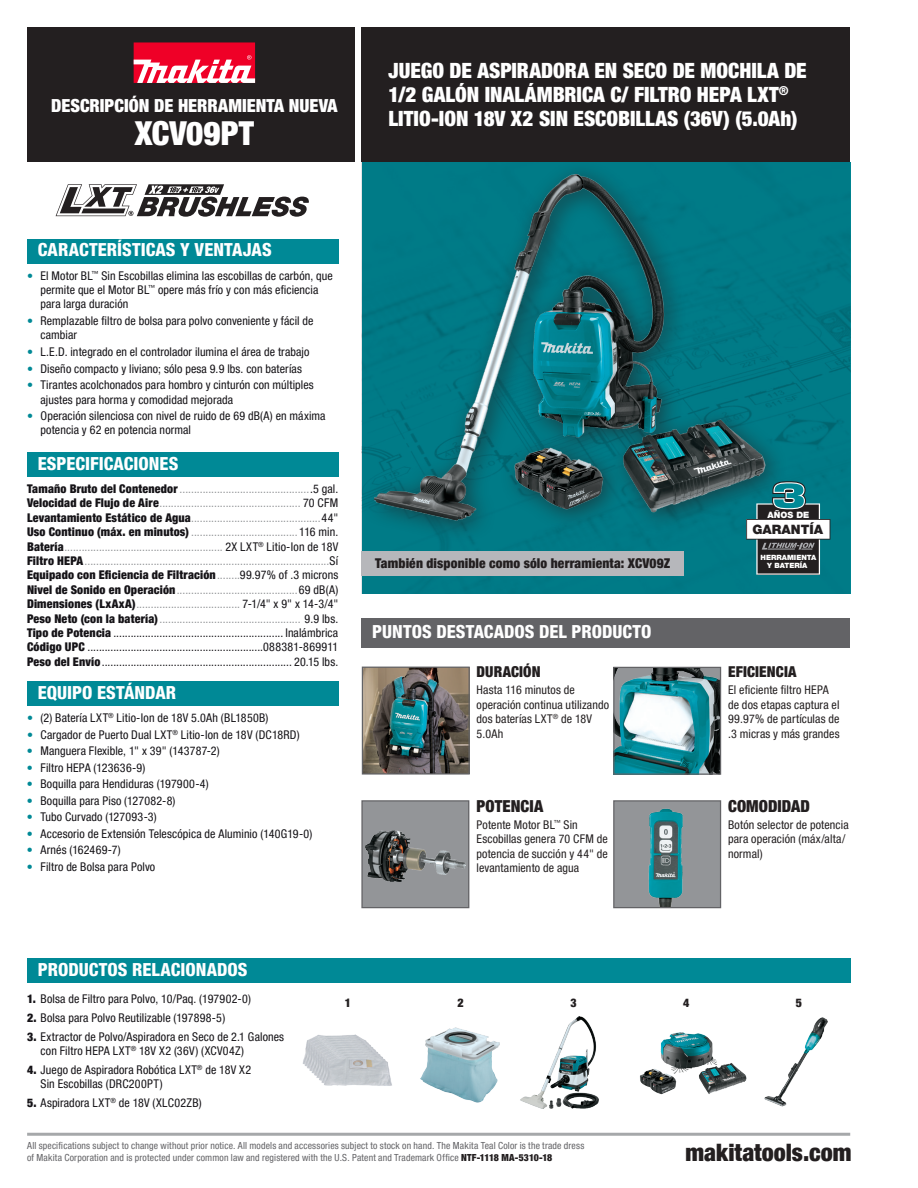
<style>
.page{position:relative;width:918px;height:1188px;background:#fff}
.page>*{position:absolute;margin:0;border:0;box-sizing:border-box;transform-origin:0 0}
.t1{font:900 condensed 33px "Helvetica Neue LT Pro";color:#fff}
.t2{font:900 condensed 24px "Helvetica Neue LT Pro";color:#231f20}
.t3{font:900 condensed 21px/24px "Helvetica Neue LT Pro";color:#fff}
.t4{font:800 condensed 18px "Helvetica Neue LT Pro";color:#fff}
.t5{font:900 condensed 18px "Helvetica Neue LT Pro";color:#fff}
.t6{font:900 condensed 16.5px "Helvetica Neue LT Pro";letter-spacing:.005em;color:#231f20}
.t7{font:900 condensed 15px "Helvetica Neue LT Pro";letter-spacing:.005em;color:#231f20}
.t8{font:900 condensed 13.5px "Helvetica Neue LT Pro";letter-spacing:.01em;color:#231f20}
.t9{font:900 12.9px "Helvetica Neue";color:#231f20}
.t10{font:condensed 12px/14.4px "Helvetica Neue LT Pro";letter-spacing:.01em;color:#151317}
.t11{font:condensed 12px/14.4px "Helvetica Neue LT Pro";letter-spacing:.015em;color:#939598;text-align:justify}
.t12{font:condensed 12px/14.4px "Helvetica Neue LT Pro";letter-spacing:.01em;color:#231f20}
.t13{font:900 condensed 12px "Helvetica Neue LT Pro";color:#231f20}
.t14{font:condensed 9.75px/11.7px "Helvetica Neue LT Pro";letter-spacing:.015em;color:#636366}
.t15{font:900 8.7px "Helvetica Neue";color:#fff}
.t16{font:900 7.2px/7.8px "Helvetica Neue";color:#fff;text-align:center}
.s1{color:#008996}
.s2{font-weight:900;color:#151317}
.s3{color:#151317}
.s4{font-weight:900}
.s5{font-weight:900;color:#231f20}
</style>
<div class="page">
<div style="left:27px;top:27px;width:327px;height:135px;background:#231f20"></div>
<div style="left:361px;top:27px;width:489px;height:135px;background:#231f20"></div>
<div style="left:362px;top:162px;width:488px;height:432px;background:#007a87"></div>
<div style="left:134px;top:42px;width:121px;height:41px;background:#ef0027"></div>
<svg style="left:134px;top:55px;width:121px;height:28px"></svg>
<hr style="left:27px;top:1133px;width:823px;height:3px;background:#939598">
<svg style="left:56px;top:184px;width:253px;height:33px"></svg>
<svg style="left:756px;top:481px;width:74px;height:94px"></svg>
<div style="left:361px;top:159px;width:427px;height:384px;background:#231f20;opacity:.62"></div>
<img style="left:374px;top:175px;width:400px;height:366px">
<div style="left:362px;top:801px;width:107px;height:107px;background:#939598"></div>
<img style="left:365px;top:831px;width:101px;height:50px">
<div style="left:361px;top:800px;width:108px;height:108px;border:1px solid #636366"></div>
<img style="left:616px;top:802px;width:103px;height:104px">
<div style="left:613px;top:800px;width:108px;height:108px;border:1px solid #636366"></div>
<img style="left:302px;top:1034px;width:90px;height:52px">
<img style="left:520px;top:1017px;width:79px;height:91px">
<img style="left:420px;top:1027px;width:80px;height:76px">
<img style="left:640px;top:1032px;width:107px;height:63px">
<img style="left:764px;top:1017px;width:64px;height:90px">
<img style="left:615px;top:669px;width:104px;height:104px">
<div style="left:613px;top:667px;width:108px;height:108px;border:1px solid #636366"></div>
<div style="left:361px;top:619px;width:489px;height:29px;background:#636366"></div>
<div style="left:27px;top:958px;width:823px;height:25px;background:#008996"></div>
<div style="left:362px;top:551px;width:322px;height:25px;background:#b6b7bb"></div>
<div style="left:27px;top:239px;width:311px;height:25px;background:#008996"></div>
<div style="left:27px;top:452px;width:311px;height:25px;background:#008996"></div>
<div style="left:27px;top:681px;width:311px;height:25px;background:#008996"></div>
<img style="left:364px;top:669px;width:104px;height:104px">
<div style="left:362px;top:667px;width:108px;height:108px;border:1px solid #636366"></div>
<h3 class="t5" style="left:51px;top:95px;width:288px">DESCRIPCIÓN DE HERRAMIENTA NUEVA</h3>
<h1 class="t1" style="left:135px;top:114px;width:121px">XCV09PT</h1>
<h3 class="t3" style="left:389px;top:58px;width:420px">JUEGO DE ASPIRADORA EN SECO DE MOCHILA DE<br>1/2 GALÓN INALÁMBRICA C/ FILTRO HEPA LXT<sup>®<br></sup>LITIO-ION 18V X2 SIN ESCOBILLAS (36V) (5.0Ah)</h3>
<h3 class="t4" style="left:38px;top:239px;width:235px">CARACTERÍSTICAS Y VENTAJAS</h3>
<p class="t10" style="left:41px;top:268px;width:294px;text-indent:-14px"><span class="s1">•</span> El Motor BL<sup>™</sup> Sin Escobillas elimina las escobillas de carbón, que permite que el Motor BL<sup>™</sup> opere más frío y con más eficiencia para larga duración</p>
<p class="t10" style="left:41px;top:313px;width:275px;text-indent:-14px"><span class="s1">•</span> Remplazable filtro de bolsa para polvo conveniente y fácil de cambiar</p>
<p class="t10" style="left:27px;top:344px;width:284px"><span class="s1">•</span> L.E.D. integrado en el controlador ilumina el área de trabajo</p>
<p class="t10" style="left:27px;top:361px;width:276px"><span class="s1">•</span> Diseño compacto y liviano; sólo pesa 9.9 lbs. con baterías</p>
<p class="t10" style="left:41px;top:378px;width:275px;text-indent:-14px"><span class="s1">•</span> Tirantes acolchonados para hombro y cinturón con múltiples ajustes para horma y comodidad mejorada</p>
<p class="t10" style="left:41px;top:409px;width:287px;text-indent:-14px"><span class="s1">•</span> Operación silenciosa con nivel de ruido de 69 dB(A) en máxima potencia y 62 en potencia normal</p>
<h3 class="t4" style="left:38px;top:452px;width:142px">ESPECIFICACIONES</h3>
<p class="t11" style="left:27px;top:481px;width:313px"><span class="s2">Tamaño Bruto del Contenedor</span> .............................................<span class="s3">.5 gal.<br></span><span class="s2">Velocidad de Flujo de Aire</span>................................................. <span class="s3">70 CFM </span><span class="s2">Levantamiento Estático de Agua</span>.............................................<span class="s3">44" </span><span class="s2">Uso Continuo (máx. en minutos)</span> ..................................... <span class="s3">116 min.<br></span><span class="s2">Batería</span>....................................................... <span class="s3">2X LXT</span><sup>®</sup> <span class="s3">Litio-Ion de 18V </span><span class="s2">Filtro HEPA</span>.....................................................................................<span class="s3">Sí </span><span class="s2">Equipado con Eficiencia de Filtración</span>........<span class="s3">99.97% of .3 microns </span><span class="s2">Nivel de Sonido en Operación</span>..........................................<span class="s3">69 dB(A)<br></span><span class="s2">Dimensiones (LxAxA)</span>.................................... <span class="s3">7-1/4" x 9" x 14-3/4" </span><span class="s2">Peso Neto (con la batería)</span>................................................. <span class="s3">9.9 lbs.<br></span><span class="s2">Tipo de Potencia</span> <span class="s3">........................................................... Inalámbrica </span><span class="s2">Código UPC</span> <span class="s3">.............................................................088381-869911<br></span><span class="s2">Peso del Envío</span><span class="s3">.................................................................. 20.15 lbs.</span></p>
<h3 class="t4" style="left:38px;top:681px;width:140px">EQUIPO ESTÁNDAR</h3>
<p class="t10" style="left:27px;top:710px;width:243px"><span class="s1">•</span> (2) Batería LXT<sup>®</sup> Litio-Ion de 18V 5.0Ah (BL1850B)</p>
<p class="t10" style="left:27px;top:727px;width:274px"><span class="s1">•</span> Cargador de Puerto Dual LXT<sup>®</sup> Litio-Ion de 18V (DC18RD)</p>
<p class="t10" style="left:27px;top:744px;width:194px"><span class="s1">•</span> Manguera Flexible, 1" x 39" (143787-2)</p>
<p class="t10" style="left:27px;top:760px;width:120px"><span class="s1">•</span> Filtro HEPA (123636-9)</p>
<p class="t10" style="left:27px;top:777px;width:183px"><span class="s1">•</span> Boquilla para Hendiduras (197900-4)</p>
<p class="t10" style="left:27px;top:793px;width:150px"><span class="s1">•</span> Boquilla para Piso (127082-8)</p>
<p class="t10" style="left:27px;top:810px;width:131px"><span class="s1">•</span> Tubo Curvado (127093-3)</p>
<p class="t10" style="left:27px;top:826px;width:287px"><span class="s1">•</span> Accesorio de Extensión Telescópica de Aluminio (140G19-0)</p>
<p class="t10" style="left:27px;top:843px;width:95px"><span class="s1">•</span> Arnés (162469-7)</p>
<p class="t10" style="left:27px;top:859px;width:130px"><span class="s1">•</span> Filtro de Bolsa para Polvo</p>
<p class="t8" style="left:375px;top:555px;width:297px">También disponible como sólo herramienta: XCV09Z</p>
<h3 class="t4" style="left:372px;top:621px;width:281px">PUNTOS DESTACADOS DEL PRODUCTO</h3>
<p class="t7" style="left:477px;top:663px;width:66px">DURACIÓN</p>
<p class="t12" style="left:477px;top:683px;width:134px">Hasta 116 minutos de operación continua utilizando dos baterías LXT<sup>®</sup> de 18V<br>5.0Ah</p>
<h3 class="t6" style="left:477px;top:796px;width:68px">POTENCIA</h3>
<p class="t12" style="left:477px;top:817px;width:133px">Potente Motor BL<sup>™</sup> Sin<br>Escobillas genera 70 CFM de potencia de succión y 44" de levantamiento de agua</p>
<p class="t15" style="left:768px;top:510px;width:43px">AÑOS DE</p>
<p class="t9" style="left:753px;top:522px;width:72px">GARANTÍA</p>
<p class="t16" style="left:761px;top:554px;width:58px">HERRAMIENTA<br>Y BATERÍA</p>
<p class="t7" style="left:728px;top:663px;width:70px">EFICIENCIA</p>
<p class="t12" style="left:728px;top:683px;width:113px">El eficiente filtro HEPA de dos etapas captura el<br>99.97% de partículas de .3 micras y más grandes</p>
<h3 class="t6" style="left:728px;top:796px;width:83px">COMODIDAD</h3>
<p class="t12" style="left:728px;top:817px;width:122px">Botón selector de potencia para operación (máx/alta/ normal)</p>
<h3 class="t4" style="left:38px;top:958px;width:211px">PRODUCTOS RELACIONADOS</h3>
<p class="t10" style="left:27px;top:992px;width:225px"><span class="s4">1.</span> Bolsa de Filtro para Polvo, 10/Paq. (197902-0)</p>
<p class="t10" style="left:27px;top:1011px;width:200px"><span class="s4">2.</span> Bolsa para Polvo Reutilizable (197898-5)</p>
<p class="t10" style="left:41px;top:1029px;width:245px;text-indent:-14px"><span class="s4">3.</span> Extractor de Polvo/Aspiradora en Seco de 2.1 Galones con Filtro HEPA LXT<sup>®</sup> 18V X2 (36V) (XCV04Z)</p>
<p class="t10" style="left:41px;top:1062px;width:212px;text-indent:-14px"><span class="s4">4.</span> Juego de Aspiradora Robótica LXT<sup>®</sup> de 18V X2<br>Sin Escobillas (DRC200PT)</p>
<p class="t10" style="left:27px;top:1096px;width:176px"><span class="s4">5.</span> Aspiradora LXT<sup>®</sup> de 18V (XLC02ZB)</p>
<p class="t13" style="left:345px;top:996px;width:8px">1</p>
<p class="t13" style="left:458px;top:996px;width:8px">2</p>
<p class="t13" style="left:570px;top:996px;width:8px">3</p>
<p class="t13" style="left:683px;top:996px;width:8px">4</p>
<p class="t13" style="left:796px;top:996px;width:8px">5</p>
<p class="t14" style="left:27px;top:1140px;width:559px">All specifications subject to change without prior notice. All models and accessories subject to stock on hand. The Makita Teal Color is the trade dress of Makita Corporation and is protected under common law and registered with the U.S. Patent and Trademark Office <span class="s5">NTF-1118 MA-5310-18</span></p>
<h2 class="t2" style="left:685px;top:1138px;width:167px">makitatools.com</h2>
</div>
